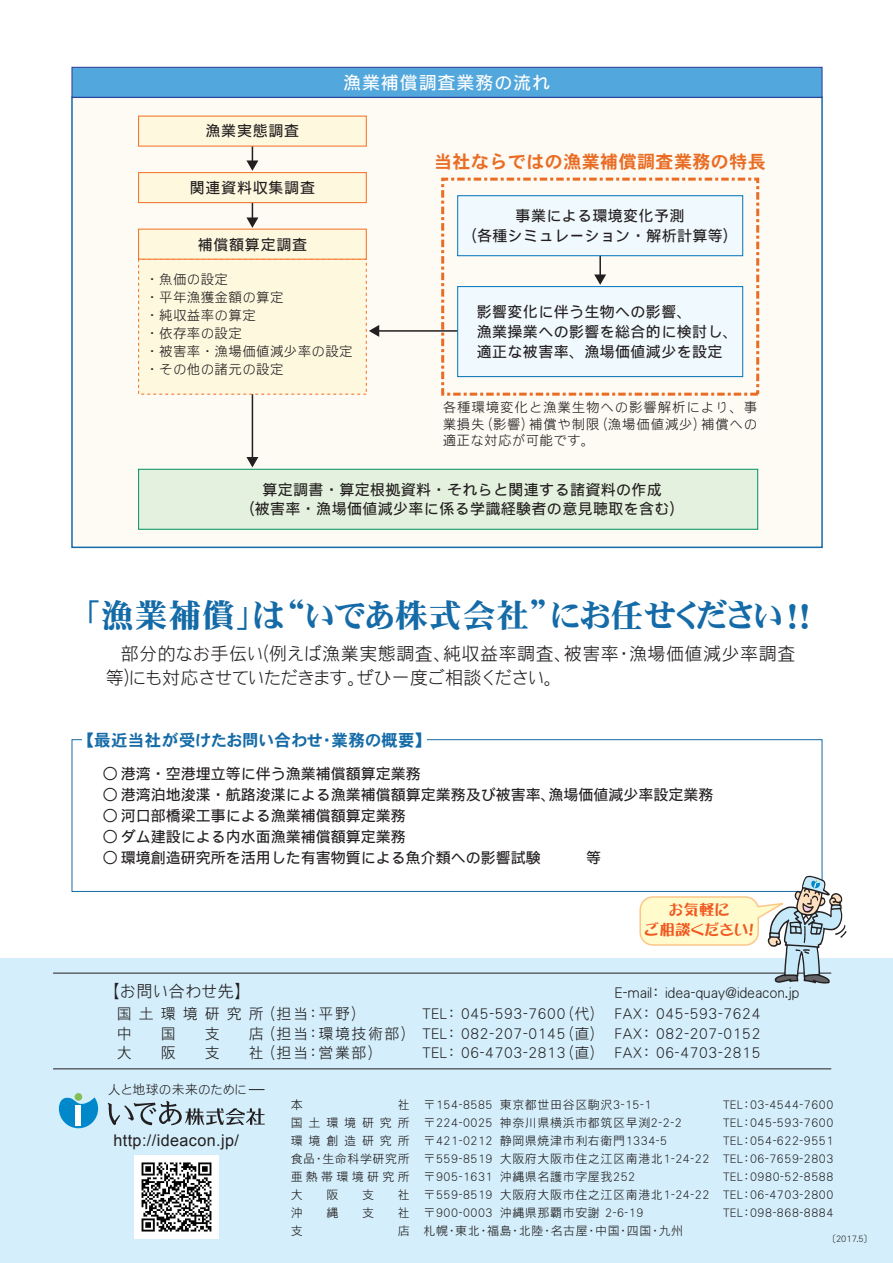
<style>
.page{position:relative;width:893px;height:1263px;background:#fff}
.page>*{position:absolute;margin:0;border:0;box-sizing:border-box;transform-origin:0 0}
.t1{font:33px "DFHS Mincho W9 WING RKSJ H";letter-spacing:.025em;color:#146ba7}
.t2{font:18px/24px "DF Gothic P W3 WING RKSJ H";letter-spacing:.03em;color:#231f20}
.t3{font:18px "DFHS Gothic W7 WIN RKSJ H";letter-spacing:.025em;color:#e96d24}
.t4{font:18px "DF Gothic P W5 WIN RKSJ H";letter-spacing:.05em;color:#fff}
.t5{font:16.5px "DFHS Gothic W7 WING RKSJ H";letter-spacing:.025em;color:#146ba7}
.t6{font:16.5px "DF Gothic P W3 WING RKSJ H";letter-spacing:.05em;color:#231f20}
.t7{font:16.2px "Arial";letter-spacing:.025em;color:#231f20}
.t8{font:15px/19.5px "DF Gothic P W5 WIN RKSJ H";letter-spacing:.025em;color:#231f20;text-align:center}
.t9{font:15px "DF Gothic P W5 WIN RKSJ H";color:#231f20}
.t10{font:15px/19.5px "DF Gothic P W3 WING RKSJ H";letter-spacing:.05em;color:#231f20;text-align:justify}
.t11{font:15px "DF Gothic P W3 WING RKSJ H";letter-spacing:.025em;color:#231f20}
.t12{font:15px/19.5px "DF Gothic P W3 WING RKSJ H";letter-spacing:.465em;color:#231f20}
.t13{font:15px "DF Gothic P W5 WIN RKSJ H";letter-spacing:.05em;color:#231f20}
.t14{font:15px/19.5px "DFPOP Corn W12 WING RKSJ H";letter-spacing:.05em;color:#f15921;text-align:center}
.t15{font:13.5px/18px "DF Gothic P W3 WIN RKSJ H";letter-spacing:.025em;color:#231f20}
.t16{font:12.9px "DF Gothic P W3 WING RKSJ H";letter-spacing:.04em;color:#231f20}
.t17{font:12px/18px "DF Gothic P W3 WING RKSJ H";letter-spacing:.05em;color:#231f20;text-align:justify}
.t18{font:9px "DF Gothic P W3 WING RKSJ H";color:#231f20}
</style>
<div class="page">
<div style="left:0;top:958px;width:893px;height:305px;background:#d4effb"></div>
<hr style="left:53px;top:1068px;width:778px;height:1px;background:#231f20">
<hr style="left:53px;top:973px;width:778px;height:1px;background:#231f20">
<svg style="left:59px;top:1096px;width:39px;height:32px"></svg>
<div style="left:76px;top:1105px;width:5px;height:21px;background:#fff"></div>
<div style="left:75px;top:1093px;width:7px;height:8px;background:#85be54;border-radius:50%"></div>
<svg style="left:108px;top:1101px;width:157px;height:24px"></svg>
<svg style="left:249px;top:1089px;width:16px;height:1px"></svg>
<img style="left:135px;top:1155px;width:83px;height:83px">
<div style="left:72px;top:739px;width:750px;height:153px;border:1px solid #146ba7"></div>
<div style="left:82px;top:726px;width:344px;height:26px;background:#fff"></div>
<svg style="left:639px;top:876px;width:207px;height:108px"></svg>
<div style="left:71px;top:97px;width:752px;height:451px;background:#fefaf4;border:2px solid #146ba7"></div>
<div style="left:72px;top:67px;width:750px;height:31px;background:#52a7dc;border:1px solid #2e3896"></div>
<hr style="left:599px;top:249px;width:2px;height:27px;background:#231f20">
<svg style="left:594px;top:274px;width:12px;height:11px"></svg>
<hr style="left:377px;top:330px;width:207px;height:2px;background:#231f20">
<svg style="left:369px;top:325px;width:10px;height:12px"></svg>
<div style="left:441px;top:178px;width:318px;height:218px;border:3px dashed #e96d24"></div>
<div style="left:457px;top:195px;width:286px;height:61px;background:#f0f9fd;border:1px solid #0072bc"></div>
<div style="left:457px;top:286px;width:286px;height:91px;background:#f0f9fd;border:1px solid #0072bc"></div>
<div style="left:138px;top:469px;width:620px;height:61px;background:#e4f1de;border:1px solid #00925e"></div>
<svg style="left:246px;top:146px;width:12px;height:25px"></svg>
<svg style="left:246px;top:203px;width:12px;height:25px"></svg>
<hr style="left:252px;top:384px;width:1px;height:75px;background:#231f20">
<svg style="left:246px;top:457px;width:12px;height:10px"></svg>
<div style="left:138px;top:116px;width:229px;height:30px;background:#fef8df"></div>
<div style="left:138px;top:172px;width:229px;height:31px;background:#fef8df;border:1px solid #f36e21"></div>
<div style="left:138px;top:259px;width:229px;height:135px;background:#fef8df;border:1px dashed #f36e21"></div>
<div style="left:138px;top:229px;width:229px;height:30px;background:#fef8df"></div>
<p class="t8" style="left:206px;top:121px;width:95px">漁業実態調査</p>
<p class="t13" style="left:190px;top:180px;width:127px">関連資料収集調査</p>
<h2 class="t4" style="left:343px;top:73px;width:209px">漁業補償調査業務の流れ</h2>
<h2 class="t3" style="left:434px;top:152px;width:333px">当社ならではの漁業補償調査業務の特長</h2>
<p class="t13" style="left:198px;top:237px;width:111px">補償額算定調査</p>
<p class="t15" style="left:145px;top:271px;width:209px">・魚価の設定<br>・平年漁獲金額の算定<br>・純収益率の算定<br>・依存率の設定<br>・被害率・漁場価値減少率の設定・その他の諸元の設定</p>
<p class="t8" style="left:469px;top:206px;width:263px">事業による環境変化予測<br>(各種シミュレーション・解析計算等)</p>
<p class="t8" style="left:477px;top:302px;width:262px;text-align:left">影響変化に伴う生物への影響、<br>漁業操業への影響を総合的に検討し、適正な被害率、漁場価値減少を設定</p>
<p class="t15" style="left:443px;top:399px;width:316px;line-height:16.5px;text-align:justify">各種環境変化と漁業生物への影響解析により、事業損失(影響)補償や制限(漁場価値減少)補償への適正な対応が可能です。</p>
<p class="t8" style="left:239px;top:480px;width:447px">算定調書・算定根拠資料・それらと関連する諸資料の作成<br>（被害率・漁場価値減少率に係る学識経験者の意見聴取を含む）</p>
<h1 class="t1" style="left:83px;top:599px;width:727px">「漁業補償」は“いであ株式会社” にお任せください！！</h1>
<h2 class="t2" style="left:106px;top:642px;width:691px;text-indent:15px">部分的なお手伝い(例えば漁業実態調査、純収益率調査、被害率・漁場価値減少率調査等)にも対応させていただきます。ぜひ一度ご相談ください｡</h2>
<h3 class="t5" style="left:85px;top:731px;width:339px">【最近当社が受けたお問い合わせ・業務の概要】</h3>
<p class="t9" style="left:103px;top:766px;width:320px">○ 港湾・空港埋立等に伴う漁業補償額算定業務</p>
<p class="t9" style="left:103px;top:787px;width:612px">○ 港湾泊地浚渫・航路浚渫による漁業補償額算定業務及び被害率､漁場価値減少率設定業務</p>
<p class="t9" style="left:103px;top:808px;width:305px">○ 河口部橋梁工事による漁業補償額算定業務</p>
<p class="t9" style="left:103px;top:829px;width:305px">○ ダム建設による内水面漁業補償額算定業務</p>
<p class="t9" style="left:103px;top:850px;width:500px">○ 環境創造研究所を活用した有害物質による魚介類への影響試験　　　等</p>
<p class="t14" style="left:645px;top:900px;width:111px">お気軽に<br>ご相談ください!</p>
<h3 class="t6" style="left:111px;top:983px;width:134px">【お問い合わせ先】</h3>
<p class="t12" style="left:117px;top:1004px;width:244px">国土環境研究所（担当：平野）中</p>
<p class="t10" style="left:161px;top:1024px;width:16px">国</p>
<p class="t10" style="left:205px;top:1024px;width:16px">支</p>
<p class="t10" style="left:249px;top:1024px;width:161px">店（担当：環境技術部）</p>
<p class="t10" style="left:117px;top:1043px;width:16px">大</p>
<p class="t10" style="left:161px;top:1043px;width:16px">阪</p>
<p class="t10" style="left:205px;top:1043px;width:16px">支</p>
<p class="t10" style="left:249px;top:1043px;width:128px">社（担当：営業部）</p>
<p class="t16" style="left:108px;top:1083px;width:140px">人と地球の未来のために</p>
<h3 class="t7" style="left:113px;top:1129px;width:127px">http://ideacon.jp/</h3>
<p class="t17" style="left:291px;top:1096px;width:13px">本</p>
<p class="t17" style="left:291px;top:1096px;width:121px;text-indent:107px">社国土環境研究所環境創造研究所食品・生命科学研究所亜熱帯環境研究所大</p>
<p class="t17" style="left:326px;top:1186px;width:13px">阪</p>
<p class="t17" style="left:362px;top:1186px;width:13px">支</p>
<p class="t17" style="left:398px;top:1186px;width:13px">社</p>
<p class="t17" style="left:291px;top:1204px;width:13px">沖</p>
<p class="t17" style="left:326px;top:1204px;width:13px">縄</p>
<p class="t17" style="left:362px;top:1204px;width:13px">支</p>
<p class="t17" style="left:398px;top:1204px;width:13px">社</p>
<p class="t17" style="left:291px;top:1222px;width:13px">支</p>
<p class="t17" style="left:398px;top:1222px;width:13px">店</p>
<p class="t11" style="left:615px;top:985px;width:186px">E-mail： idea-quay@ideacon.jp</p>
<p class="t10" style="left:422px;top:1004px;width:177px">TEL： 045-593-7600（代）TEL： 082-207-0145（直）TEL： 06-4703-2813（直）</p>
<p class="t10" style="left:615px;top:1004px;width:147px">FAX： 045-593-7624<br>FAX： 082-207-0152<br>FAX： 06-4703-2815</p>
<p class="t17" style="left:423px;top:1096px;width:287px;text-align:left">〒154-8585　東京都世田谷区駒沢3-15-1〒224-0025　神奈川県横浜市都筑区早渕2-2-2〒421-0212　静岡県焼津市利右衛門1334-5〒559-8519　大阪府大阪市住之江区南港北1-24-22〒905-1631　沖縄県名護市字屋我252<br>〒559-8519　大阪府大阪市住之江区南港北1-24-22〒900-0003　沖縄県那覇市安謝 2-6-19<br>札幌・東北・福島・北陸・名古屋・中国・四国・九州</p>
<p class="t17" style="left:723px;top:1096px;width:112px">TEL：03-4544-7600<br>TEL：045-593-7600<br>TEL：054-622-9551<br>TEL：06-7659-2803<br>TEL：0980-52-8588<br>TEL：06-4703-2800<br>TEL：098-868-8884</p>
<p class="t18" style="left:832px;top:1234px;width:38px">〔2017.5〕</p>
</div>
